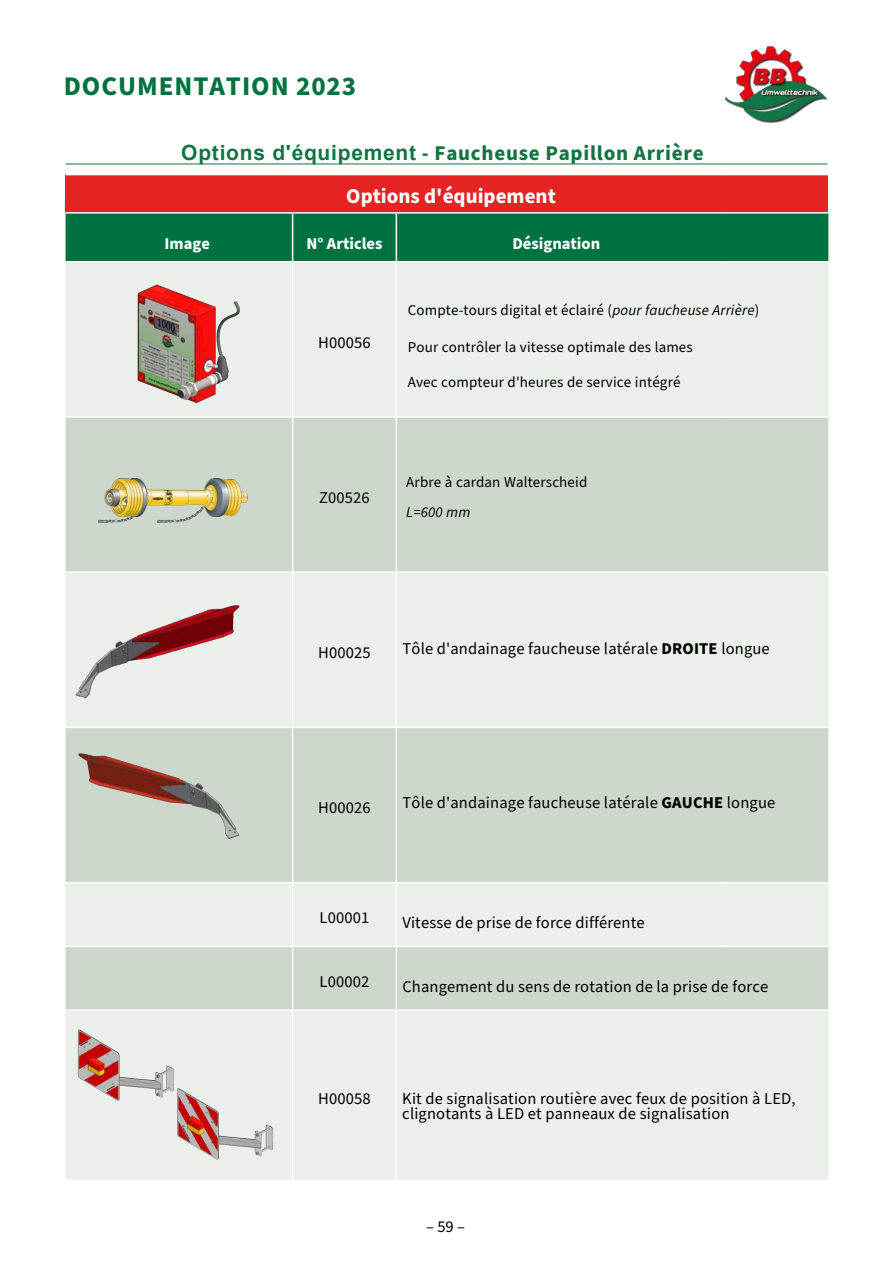
<style>
.page{position:relative;width:893px;height:1263px;background:#fff}
.page>*{position:absolute;margin:0;border:0;box-sizing:border-box;transform-origin:0 0}
.Überschrift_Maschine{font:700 27px "Source Sans Pro";letter-spacing:.035em;color:#007240}
.Überschrift_Maschine-2{font:700 21px "Source Sans Pro";letter-spacing:.035em;color:#127445}
.Headline_Tabelle{font:700 21px "Source Sans Pro";color:#fff}
.Tabellen-Text{font:16.5px/14.9px "Source Sans Pro";letter-spacing:.01em;color:#000}
.Sub-Headline_Tabelle{font:700 16.5px "Source Sans Pro";color:#fff}
.t1{font:15px "Source Sans Pro";letter-spacing:.01em;color:#000}
.t2{font:italic 15px "Source Sans Pro";color:#000}
.s1{font-family:"Arial";color:#127444}
.s2{font-style:italic}
.s3{font-weight:700}
</style>
<div class="page">
<img style="left:725px;top:46px;width:103px;height:78px">
<hr style="left:66px;top:164px;width:761px;height:1px;background:#127445">
<div style="left:66px;top:175px;width:762px;height:38px;background:#e52323"></div>
<div style="left:66px;top:214px;width:762px;height:47px;background:#007240"></div>
<div style="left:66px;top:262px;width:762px;height:917px;background:#ebefea"></div>
<svg style="left:66px;top:418px;width:762px;height:591px;background:#d7dfd5"></svg>
<hr style="left:293px;top:212px;width:103px;height:2px;background:#fff">
<hr style="left:292px;top:214px;width:1px;height:47px;background:#fff">
<hr style="left:396px;top:214px;width:1px;height:47px;background:#fff">
<hr style="left:292px;top:262px;width:1px;height:154px;background:#fff">
<hr style="left:396px;top:262px;width:1px;height:154px;background:#fff">
<hr style="left:66px;top:416px;width:227px;height:2px;background:#fff">
<hr style="left:293px;top:416px;width:103px;height:2px;background:#fff">
<hr style="left:292px;top:418px;width:1px;height:153px;background:#fff">
<hr style="left:396px;top:416px;width:326px;height:2px;background:#fff">
<hr style="left:396px;top:418px;width:1px;height:153px;background:#fff">
<hr style="left:722px;top:416px;width:106px;height:2px;background:#fff">
<hr style="left:66px;top:571px;width:227px;height:2px;background:#fff">
<hr style="left:293px;top:571px;width:103px;height:2px;background:#fff">
<hr style="left:292px;top:573px;width:1px;height:154px;background:#fff">
<hr style="left:396px;top:571px;width:326px;height:2px;background:#fff">
<hr style="left:396px;top:573px;width:1px;height:154px;background:#fff">
<hr style="left:722px;top:571px;width:106px;height:2px;background:#fff">
<hr style="left:66px;top:727px;width:227px;height:1px;background:#fff">
<hr style="left:293px;top:727px;width:103px;height:1px;background:#fff">
<hr style="left:292px;top:728px;width:1px;height:154px;background:#fff">
<hr style="left:396px;top:727px;width:326px;height:1px;background:#fff">
<hr style="left:396px;top:728px;width:1px;height:154px;background:#fff">
<hr style="left:722px;top:727px;width:106px;height:1px;background:#fff">
<hr style="left:66px;top:882px;width:227px;height:1px;background:#fff">
<hr style="left:293px;top:882px;width:103px;height:1px;background:#fff">
<hr style="left:292px;top:883px;width:1px;height:63px;background:#fff">
<hr style="left:396px;top:882px;width:326px;height:1px;background:#fff">
<hr style="left:396px;top:883px;width:1px;height:63px;background:#fff">
<hr style="left:722px;top:882px;width:106px;height:1px;background:#fff">
<hr style="left:66px;top:946px;width:227px;height:1px;background:#fff">
<hr style="left:293px;top:946px;width:103px;height:1px;background:#fff">
<hr style="left:292px;top:947px;width:1px;height:62px;background:#fff">
<hr style="left:396px;top:946px;width:326px;height:1px;background:#fff">
<hr style="left:396px;top:947px;width:1px;height:62px;background:#fff">
<hr style="left:722px;top:946px;width:106px;height:1px;background:#fff">
<hr style="left:66px;top:1009px;width:227px;height:2px;background:#fff">
<hr style="left:293px;top:1009px;width:103px;height:2px;background:#fff">
<hr style="left:292px;top:1011px;width:1px;height:168px;background:#fff">
<hr style="left:396px;top:1009px;width:326px;height:2px;background:#fff">
<hr style="left:396px;top:1011px;width:1px;height:168px;background:#fff">
<hr style="left:722px;top:1009px;width:106px;height:2px;background:#fff">
<hr style="left:66px;top:212px;width:227px;height:2px;background:#fff">
<hr style="left:396px;top:212px;width:326px;height:2px;background:#fff">
<hr style="left:722px;top:212px;width:106px;height:2px;background:#fff">
<img style="left:128px;top:277px;width:117px;height:133px">
<img style="left:99px;top:478px;width:149px;height:45px">
<img style="left:70px;top:593px;width:170px;height:120px">
<img style="left:76px;top:748px;width:170px;height:109px">
<img style="left:73px;top:1020px;width:201px;height:151px">
<p class="Überschrift_Maschine" style="left:64px;top:70px;width:294px">DOCUMENTATION 2023</p>
<p class="Überschrift_Maschine-2" style="left:181px;top:140px;width:524px"><span class="s1">Options d'équipement</span> - Faucheuse Papillon Arrière</p>
<p class="Headline_Tabelle" style="left:346px;top:183px;width:211px">Options d'équipement</p>
<p class="Sub-Headline_Tabelle" style="left:165px;top:233px;width:47px">Image</p>
<p class="Sub-Headline_Tabelle" style="left:306px;top:233px;width:78px">N° Articles</p>
<p class="Sub-Headline_Tabelle" style="left:512px;top:233px;width:89px">Désignation</p>
<p class="Tabellen-Text" style="left:318px;top:335px;width:54px">H00056</p>
<p class="Tabellen-Text" style="left:319px;top:490px;width:52px">Z00526</p>
<p class="t1" style="left:408px;top:301px;width:353px">Compte-tours digital et éclairé (<span class="s2">pour faucheuse Arrière</span>)</p>
<p class="t1" style="left:408px;top:338px;width:287px">Pour contrôler la vitesse optimale des lames</p>
<p class="t1" style="left:408px;top:373px;width:274px">Avec compteur d'heures de service intégré</p>
<p class="t1" style="left:406px;top:473px;width:183px">Arbre à cardan Walterscheid</p>
<p class="t2" style="left:406px;top:503px;width:66px">L=600 mm</p>
<p class="Tabellen-Text" style="left:318px;top:645px;width:54px">H00025</p>
<p class="Tabellen-Text" style="left:403px;top:640px;width:369px">Tôle d'andainage faucheuse latérale <span class="s3">DROITE</span> longue</p>
<p class="Tabellen-Text" style="left:318px;top:800px;width:54px">H00026</p>
<p class="Tabellen-Text" style="left:403px;top:795px;width:374px">Tôle d'andainage faucheuse latérale <span class="s3">GAUCHE</span> longue</p>
<p class="Tabellen-Text" style="left:320px;top:910px;width:51px">L00001</p>
<p class="Tabellen-Text" style="left:402px;top:915px;width:244px">Vitesse de prise de force différente</p>
<p class="Tabellen-Text" style="left:320px;top:974px;width:51px">L00002</p>
<p class="Tabellen-Text" style="left:402px;top:979px;width:367px">Changement du sens de rotation de la prise de force</p>
<p class="Tabellen-Text" style="left:318px;top:1090px;width:54px">H00058</p>
<p class="Tabellen-Text" style="left:402px;top:1091px;width:395px">Kit de signalisation routière avec feux de position à LED, clignotants à LED et panneaux de signalisation</p>
<p class="Tabellen-Text" style="left:426px;top:1219px;width:40px">–59 –</p>
</div>
